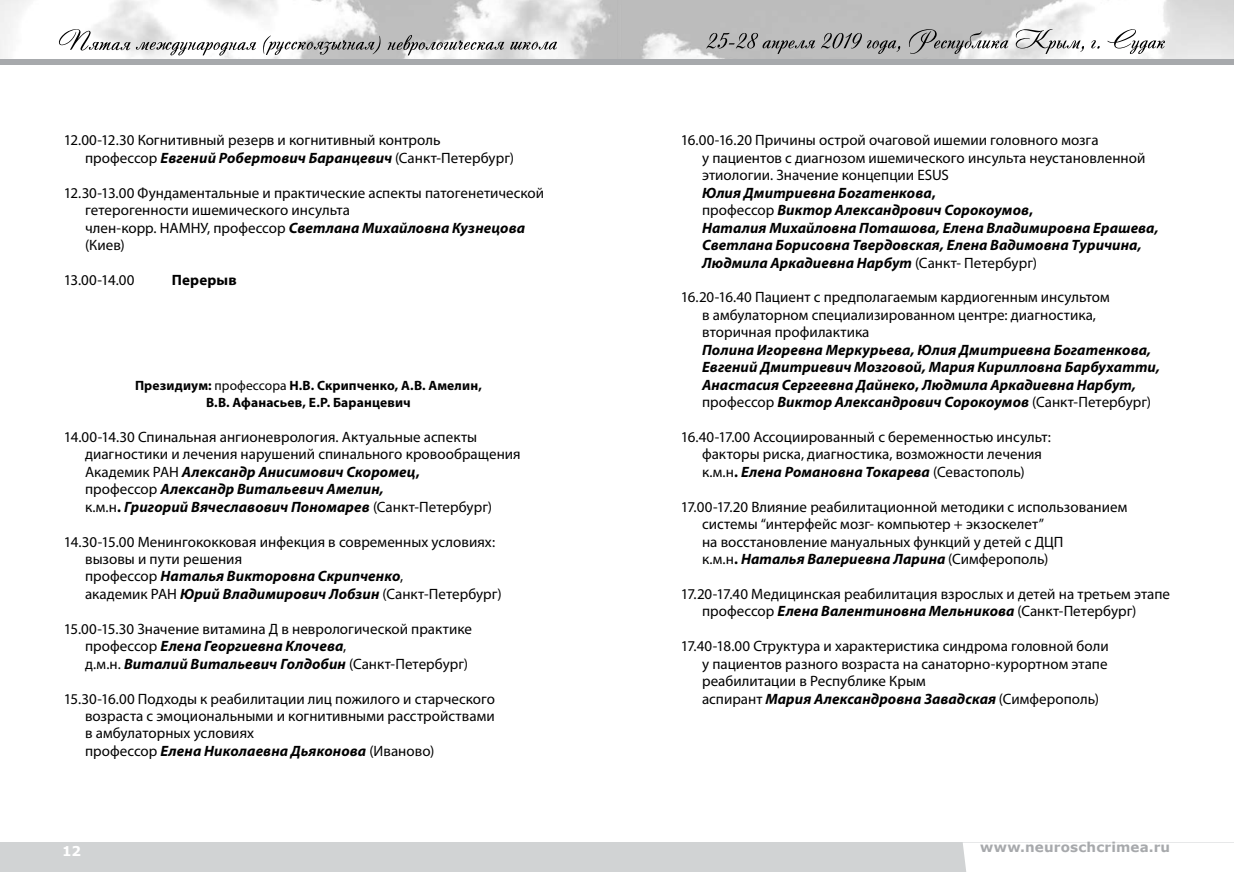
<style>
.page{position:relative;width:1234px;height:872px;background:#fff}
.page>*{position:absolute;margin:0;border:0;box-sizing:border-box;transform-origin:0 0}
.t1{font:15px/17.4px "Myriad Pro";letter-spacing:.005em;color:#000}
.t2{font:italic 700 15px/17.4px "Myriad Pro";letter-spacing:.005em;color:#000}
.t3{font:700 15px "Myriad Pro";letter-spacing:.01em;color:#000}
.t4{font:700 13.5px/17.4px "Myriad Pro";letter-spacing:.01em;color:#000;text-align:center}
.t5{font:700 13.5px "Verdana";letter-spacing:.015em;color:#a7a9ac}
.t6{font:700 13.5px "Verdana";color:#fff}
.s1{font-weight:700;font-style:italic}
.s2{font-weight:400}
.s3{font-weight:700}
.s4{font-weight:400;font-style:normal}
.s5{font-style:normal}
</style>
<div class="page">
<img style="left:0;top:0;width:1233px;height:59px">
<div style="left:0;top:59px;width:617px;height:5px;background:#a7a9ac"></div>
<div style="left:0;top:842px;width:617px;height:30px;background:#d1d3d4"></div>
<svg style="left:136px;top:42px;width:120px;height:14px"></svg>
<svg style="left:263px;top:36px;width:117px;height:19px"></svg>
<svg style="left:59px;top:29px;width:71px;height:22px"></svg>
<svg style="left:387px;top:35px;width:117px;height:20px"></svg>
<svg style="left:510px;top:42px;width:47px;height:8px"></svg>
<svg style="left:706px;top:33px;width:194px;height:21px;background:#a1a1a1"></svg>
<svg style="left:908px;top:29px;width:100px;height:25px;background:#b0b0b0"></svg>
<svg style="left:1015px;top:29px;width:68px;height:25px"></svg>
<svg style="left:1090px;top:40px;width:9px;height:9px"></svg>
<svg style="left:1107px;top:29px;width:57px;height:25px"></svg>
<div style="left:617px;top:59px;width:616px;height:5px;background:#a7a9ac"></div>
<div style="left:617px;top:842px;width:616px;height:30px;background:#d1d3d4"></div>
<div style="left:963px;top:842px;width:270px;height:30px;background:#fff"></div>
<p class="t1" style="left:85px;top:131px;width:430px;text-indent:-21px">12.00-12.30 Когнитивный резерв и когнитивный контроль профессор <span class="s1">Евгений Робертович Баранцевич</span> (Санкт-Петербург)</p>
<p class="t1" style="left:85px;top:184px;width:460px;text-indent:-21px">12.30-13.00 Фундаментальные и практические аспекты патогенетической гетерогенности ишемического инсульта<br>член-корр. НАМНУ, профессор <span class="s1">Светлана Михайловна Кузнецова </span>(Киев)</p>
<p class="t1" style="left:64px;top:271px;width:72px">13.00-14.00</p>
<p class="t3" style="left:172px;top:270px;width:66px">Перерыв</p>
<p class="t4" style="left:135px;top:376px;width:348px">Президиум: <span class="s2">профессора</span> Н.В. Скрипченко, А.В. Амелин,<br>В.В. Афанасьев, Е.Р. Баранцевич</p>
<p class="t1" style="left:85px;top:428px;width:437px;text-indent:-21px">14.00-14.30 Спинальная ангионеврология. Актуальные аспекты диагностики и лечения нарушений спинального кровообращения Академик РАН <span class="s1">Александр Анисимович Скоромец</span><span class="s3">,<br></span>профессор <span class="s1">Александр Витальевич Амелин,<br></span>к.м.н<span class="s3">.</span> <span class="s1">Григорий Вячеславович Пономарев</span> (Санкт-Петербург)</p>
<p class="t1" style="left:85px;top:532px;width:418px;text-indent:-21px">14.30-15.00 Менингококковая инфекция в современных условиях: вызовы и пути решения<br>профессор <span class="s1">Наталья Викторовна Скрипченко</span>,<br>академик РАН <span class="s1">Юрий Владимирович Лобзин</span> (Санкт-Петербург)</p>
<p class="t1" style="left:85px;top:620px;width:388px;text-indent:-21px">15.00-15.30 Значение витамина Д в неврологической практике профессор <span class="s1">Елена Георгиевна Клочева</span>,<br>д.м.н. <span class="s1">Виталий Витальевич Голдобин</span> (Санкт-Петербург)</p>
<p class="t1" style="left:85px;top:689px;width:411px;text-indent:-21px">15.30-16.00 Подходы к реабилитации лиц пожилого и старческого возраста с эмоциональными и когнитивными расстройствами в амбулаторных условиях<br>профессор <span class="s1">Елена Николаевна Дьяконова</span> (Иваново)</p>
<p class="t2" style="left:702px;top:131px;width:458px;text-indent:-21px"><span class="s4">16.00-16.20 Причины острой очаговой ишемии головного мозга<br>у пациентов с диагнозом ишемического инсульта неустановленной этиологии. Значение концепции ESUS<br></span>Юлия Дмитриевна Богатенкова<span class="s5">,<br></span><span class="s4">профессор</span> Виктор Александрович Сорокоумов<span class="s5">,<br></span>Наталия Михайловна Поташова, Елена Владимировна Ерашева, Светлана Борисовна Твердовская, Елена Вадимовна Туричина, Людмила Аркадиевна Нарбут <span class="s4">(Санкт- Петербург)</span></p>
<p class="t1" style="left:702px;top:288px;width:409px;text-indent:-21px">16.20-16.40 Пациент с предполагаемым кардиогенным инсультом в амбулаторном специализированном центре: диагностика, вторичная профилактика</p>
<p class="t2" style="left:702px;top:340px;width:459px">Полина Игоревна Меркурьева, Юлия Дмитриевна Богатенкова, Евгений Дмитриевич Мозговой, Мария Кирилловна Барбухатти, Анастасия Сергеевна Дайнеко<span class="s5">,</span> Людмила Аркадиевна Нарбут, <span class="s4">профессор</span> Виктор Александрович Сорокоумов <span class="s4">(Санкт-Петербург)</span></p>
<p class="t1" style="left:702px;top:428px;width:350px;text-indent:-21px">16.40-17.00 Ассоциированный с беременностью инсульт: факторы риска, диагностика, возможности лечения к.м.н<span class="s3">.</span> <span class="s1">Елена Романовна Токарева</span> (Севастополь)</p>
<p class="t1" style="left:702px;top:498px;width:426px;text-indent:-21px">17.00-17.20 Влияние реабилитационной методики с использованием системы “интерфейс мозг- компьютер + экзоскелет”<br>на восстановление мануальных функций у детей с ДЦП<br>к.м.н<span class="s3">.</span> <span class="s1">Наталья Валериевна Ларина</span> (Симферополь)</p>
<p class="t1" style="left:702px;top:585px;width:469px;text-indent:-21px">17.20-17.40 Медицинская реабилитация взрослых и детей на третьем этапе профессор <span class="s1">Елена Валентиновна Мельникова</span> (Санкт-Петербург)</p>
<p class="t1" style="left:702px;top:637px;width:408px;text-indent:-21px">17.40-18.00 Структура и характеристика синдрома головной боли у пациентов разного возраста на санаторно-курортном этапе реабилитации в Республике Крым<br>аспирант <span class="s1">Мария Александровна Завадская</span> (Симферополь)</p>
<p class="t6" style="left:62px;top:842px;width:18px">12</p>
<p class="t5" style="left:979px;top:838px;width:191px">www.neuroschcrimea.ru</p>
</div>
